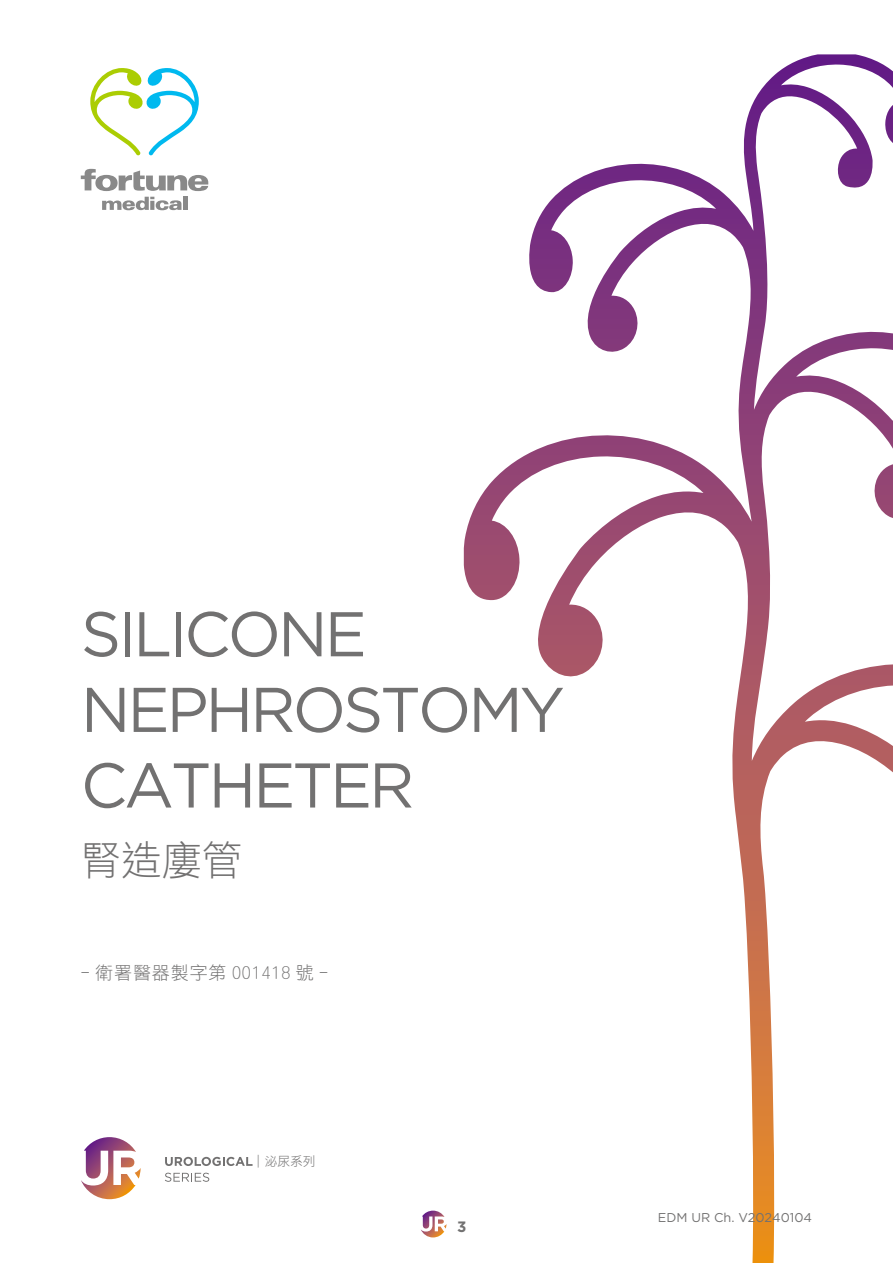
<style>
.page{position:relative;width:893px;height:1263px;background:#fff}
.page>*{position:absolute;margin:0;border:0;box-sizing:border-box;transform-origin:0 0}
.t1{font:63px/75.6px "Gotham";letter-spacing:-.05em;color:#727171}
.t2{font:40.5px "DF Hei Lt HK BF";color:#727171}
.t3{font:18px "DF Hei Lt HK BF";letter-spacing:.05em;color:#727171}
.t4{font:700 15px "Gotham";color:#727171}
.t5{font:12.75px "Gotham";color:#727171}
.t6{font:12.75px "DF Hei Lt HK BF";color:#727171}
</style>
<div class="page">
<svg style="left:464px;top:54px;width:429px;height:1209px"></svg>
<svg style="left:165px;top:1157px;width:88px;height:9px"></svg>
<svg style="left:165px;top:1173px;width:44px;height:9px"></svg>
<svg style="left:81px;top:1137px;width:60px;height:62px"></svg>
<svg style="left:102px;top:197px;width:80px;height:13px"></svg>
<hr style="left:183px;top:197px;width:4px;height:13px;background:#898989">
<svg style="left:81px;top:169px;width:127px;height:22px"></svg>
<svg style="left:90px;top:68px;width:109px;height:87px"></svg>
<svg style="left:421px;top:1210px;width:25px;height:27px"></svg>
<p class="t1" style="left:81px;top:595px;width:486px">SILICONE<br>NEPHROSTOMY<br>CATHETER</p>
<p class="t2" style="left:81px;top:839px;width:164px">腎造廔管</p>
<p class="t3" style="left:81px;top:964px;width:249px">- 衛署醫器製字第 001418 號 -</p>
<p class="t6" style="left:255px;top:1154px;width:62px">| 泌尿系列</p>
<p class="t4" style="left:457px;top:1217px;width:11px">3</p>
<p class="t5" style="left:658px;top:1209px;width:156px">EDM UR Ch. V20240104</p>
</div>
